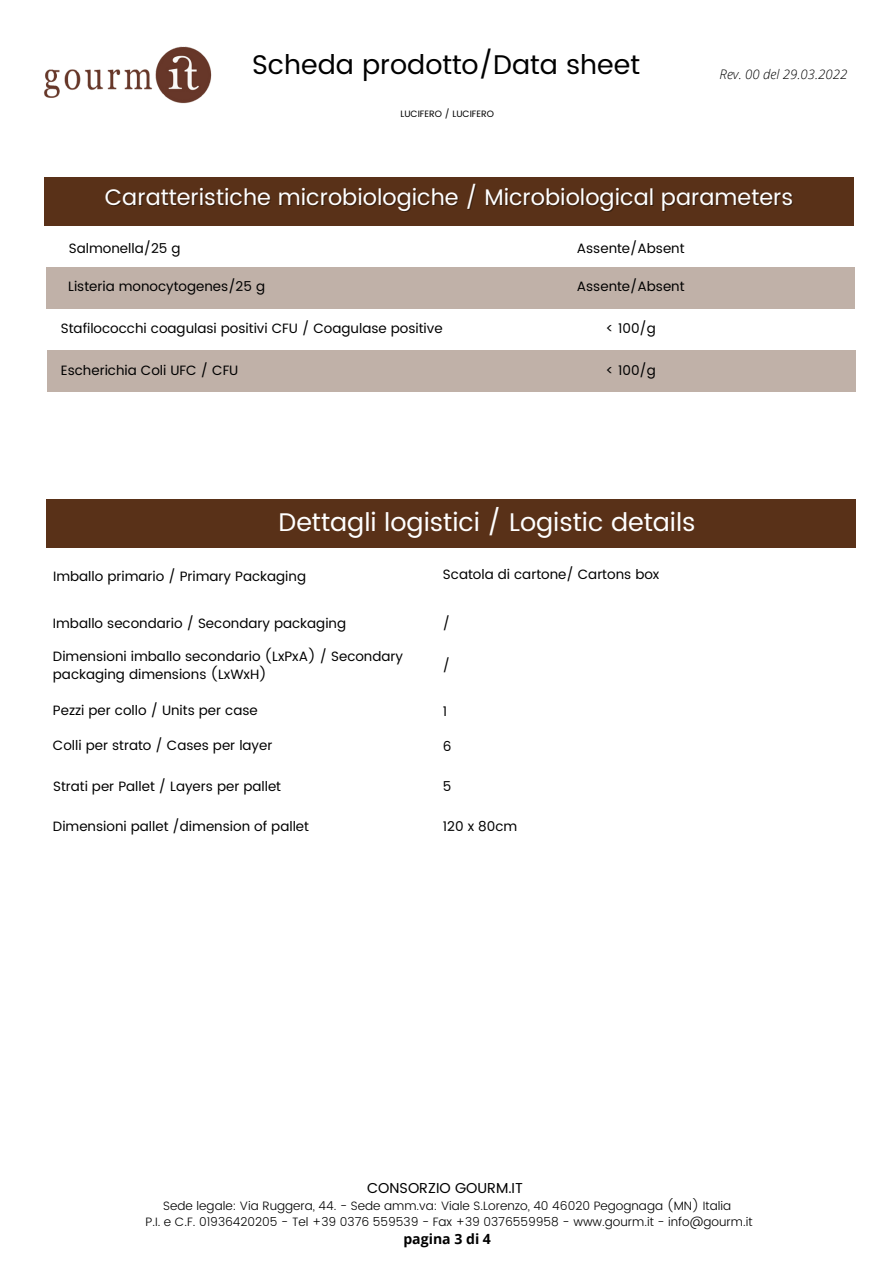
<style>
.page{position:relative;width:894px;height:1264px;background:#fff}
.page>*{position:absolute;margin:0;border:0;box-sizing:border-box;transform-origin:0 0}
.t1{font:27px "Poppins";color:#000}
.t2{font:25.5px "Poppins";color:#fff}
.t3{font:22.5px "Poppins";color:#fff}
.t4{font:14.4px "Poppins";color:#000}
.t5{font:700 14.1px "Open Sans";color:#000}
.t6{font:13.5px "Poppins";color:#000}
.t7{font:italic 300 13.2px "Open Sans";color:#000}
.t8{font:300 12.15px "Poppins";color:#000}
.t9{font:9.15px "Poppins";color:#000}
</style>
<div class="page">
<div style="left:46px;top:267px;width:808px;height:42px;background:#c0b1a8"></div>
<div style="left:47px;top:350px;width:808px;height:42px;background:#c0b1a8"></div>
<div style="left:44px;top:177px;width:809px;height:48px;background:#593118"></div>
<img style="left:44px;top:46px;width:168px;height:58px">
<div style="left:47px;top:499px;width:808px;height:48px;background:#593118"></div>
<p class="t1" style="left:252px;top:48px;width:389px">Scheda prodotto/Data sheet</p>
<p class="t9" style="left:400px;top:108px;width:95px">LUCIFERO / LUCIFERO</p>
<p class="t7" style="left:719px;top:65px;width:129px">Rev. 00 del 29.03.2022</p>
<p class="t3" style="left:105px;top:184px;width:689px">Caratteristiche microbiologiche / Microbiological parameters</p>
<p class="t6" style="left:69px;top:241px;width:113px">Salmonella/25 g</p>
<p class="t6" style="left:68px;top:278px;width:198px">Listeria monocytogenes/25 g</p>
<p class="t6" style="left:61px;top:321px;width:383px">Stafilococchi coagulasi positivi CFU / Coagulase positive</p>
<p class="t6" style="left:61px;top:362px;width:179px">Escherichia Coli UFC / CFU</p>
<p class="t6" style="left:576px;top:241px;width:109px">Assente/Absent</p>
<p class="t6" style="left:576px;top:278px;width:109px">Assente/Absent</p>
<p class="t6" style="left:605px;top:321px;width:52px">&lt; 100/g</p>
<p class="t6" style="left:605px;top:362px;width:52px">&lt; 100/g</p>
<p class="t2" style="left:278px;top:507px;width:418px">Dettagli logistici / Logistic details</p>
<p class="t6" style="left:53px;top:568px;width:254px">Imballo primario / Primary Packaging</p>
<p class="t6" style="left:443px;top:566px;width:218px">Scatola di cartone/ Cartons box</p>
<p class="t6" style="left:53px;top:615px;width:295px">Imballo secondario / Secondary packaging</p>
<p class="t6" style="left:53px;top:648px;width:351px">Dimensioni imballo secondario (LxPxA) / Secondary</p>
<p class="t6" style="left:53px;top:666px;width:215px">packaging dimensions (LxWxH)</p>
<p class="t6" style="left:443px;top:615px;width:9px">/</p>
<p class="t6" style="left:443px;top:657px;width:9px">/</p>
<p class="t6" style="left:53px;top:702px;width:206px">Pezzi per collo / Units per case</p>
<p class="t6" style="left:53px;top:737px;width:221px">Colli per strato / Cases per layer</p>
<p class="t6" style="left:53px;top:778px;width:229px">Strati per Pallet / Layers per pallet</p>
<p class="t6" style="left:53px;top:818px;width:257px">Dimensioni pallet /dimension of pallet</p>
<p class="t6" style="left:443px;top:703px;width:6px">1</p>
<p class="t6" style="left:443px;top:738px;width:10px">6</p>
<p class="t6" style="left:443px;top:778px;width:10px">5</p>
<p class="t6" style="left:443px;top:818px;width:76px">120 x 80cm</p>
<p class="t4" style="left:367px;top:1180px;width:157px">CONSORZIO GOURM.IT</p>
<p class="t8" style="left:163px;top:1198px;width:569px">Sede legale: Via Ruggera, 44. - Sede amm.va: Viale S.Lorenzo, 40 46020 Pegognaga (MN) Italia</p>
<p class="t8" style="left:145px;top:1214px;width:608px">P.I. e C.F. 01936420205 - Tel +39 0376 559539 - Fax +39 0376559958 - www.gourm.it - info@gourm.it</p>
<p class="t5" style="left:403px;top:1228px;width:89px">pagina 3 di 4</p>
</div>
